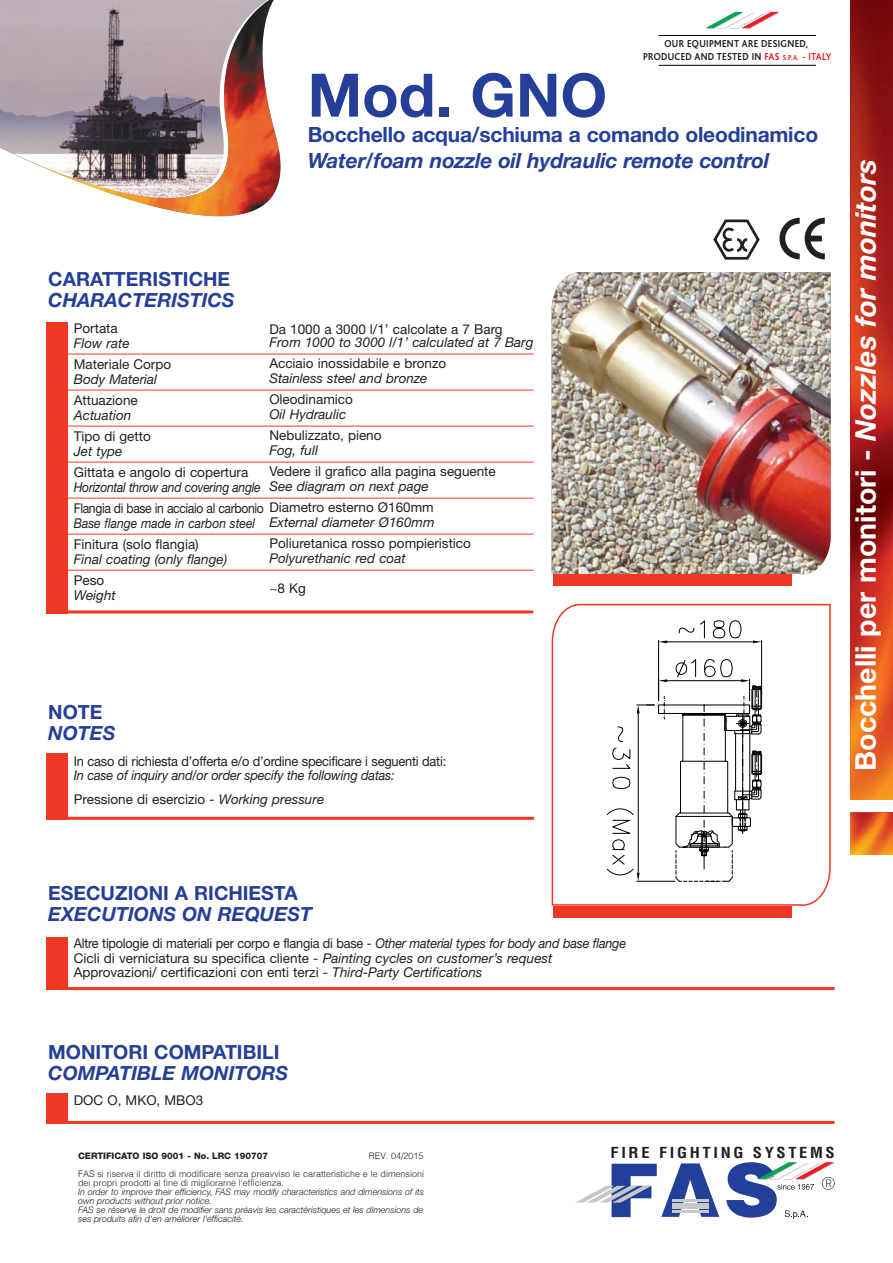
<style>
.page{position:relative;width:893px;height:1263px;background:#fff}
.page>*{position:absolute;margin:0;border:0;box-sizing:border-box;transform-origin:0 0}
.t1{font:700 60px "Helvetica Neue";color:#253f99}
.t2{font:700 28.5px "Helvetica Neue";color:#fff}
.t3{font:700 21px "Helvetica Neue";letter-spacing:-.01em;color:#253f99}
.t4{font:italic 700 21px "Helvetica Neue";letter-spacing:-.01em;color:#253f99}
.t5{font:700 19.5px "Helvetica Neue";color:#253f99}
.t6{font:italic 700 19.5px "Helvetica Neue";color:#253f99}
.t7{font:700 condensed 14.85px "Helvetica";letter-spacing:.16em;color:#231f20;scale:1.11 1}
.t8{font:13.5px "Helvetica Neue";color:#231f20}
.t9{font:13.5px/14.7px "Helvetica Neue";color:#231f20;scale:.94 1}
.t10{font:italic 13.5px "Helvetica Neue";color:#231f20}
.t11{font:italic 13.5px/23.7px "Helvetica Neue";color:#231f20;scale:.95 1}
.t12{font:13.5px "Helvetica Neue";color:#231f20;scale:.95 1}
.t13{font:13.5px "Helvetica Neue";letter-spacing:-.03em;color:#231f20;scale:.9 1}
.t14{font:italic 13.5px "Helvetica Neue";letter-spacing:-.02em;color:#231f20;scale:.9 1}
.t15{font:italic 13.5px "Helvetica Neue";color:#231f20;scale:.9 1}
.t16{font:700 10.65px/12.9px "Bliss";letter-spacing:.035em;color:#231f20;text-align:center;scale:.9 1}
.t17{font:italic 300 9px/9px "Helvetica Neue";color:#231f20}
.t18{font:300 9px/9px "Helvetica";color:#231f20}
.t19{font:800 9px "Helvetica Neue";color:#231f20}
.s1{color:#ee1d23}
.s2{font-size:7.5px;color:#ee1d23}
.s3{font-style:normal}
.s4{font-style:italic}
</style>
<div class="page">
<svg style="left:576px;top:1163px;width:143px;height:54px"></svg>
<svg style="left:726px;top:1162px;width:109px;height:57px"></svg>
<img style="left:125px;top:0;width:156px;height:217px">
<img style="left:0;top:0;width:268px;height:198px">
<div style="left:47px;top:322px;width:21px;height:292px;background:#ef3823"></div>
<hr style="left:59px;top:354px;width:475px;height:1px;background:#ef3823">
<hr style="left:59px;top:390px;width:475px;height:1px;background:#ef3823">
<hr style="left:59px;top:426px;width:475px;height:1px;background:#ef3823">
<hr style="left:59px;top:462px;width:475px;height:1px;background:#ef3823">
<hr style="left:59px;top:498px;width:475px;height:1px;background:#ef3823">
<hr style="left:59px;top:534px;width:475px;height:1px;background:#ef3823">
<hr style="left:59px;top:570px;width:475px;height:1px;background:#ef3823">
<div style="left:47px;top:1093px;width:21px;height:31px;background:#ef3823"></div>
<div style="left:47px;top:938px;width:21px;height:52px;background:#ef3823"></div>
<hr style="left:60px;top:610px;width:473px;height:3px;background:#ef3823">
<hr style="left:59px;top:1121px;width:775px;height:3px;background:#ef3823">
<hr style="left:59px;top:987px;width:775px;height:3px;background:#ef3823">
<div style="left:553px;top:574px;width:239px;height:11px;background:#ef3823"></div>
<img style="left:552px;top:272px;width:279px;height:302px">
<svg style="left:850px;top:0;width:43px;height:784px;background:#b32d1a"></svg>
<svg style="left:850px;top:812px;width:43px;height:43px;background:#e56921"></svg>
<div style="left:47px;top:753px;width:21px;height:66px;background:#ef3823"></div>
<hr style="left:59px;top:817px;width:475px;height:3px;background:#ef3823">
<div style="left:553px;top:906px;width:239px;height:11px;background:#ef3823"></div>
<svg style="left:552px;top:604px;width:279px;height:302px"></svg>
<hr style="left:658px;top:65px;width:158px;height:1px;background:#000">
<hr style="left:658px;top:35px;width:158px;height:1px;background:#000">
<svg style="left:706px;top:12px;width:73px;height:17px"></svg>
<svg style="left:713px;top:219px;width:47px;height:41px"></svg>
<svg style="left:779px;top:218px;width:46px;height:41px"></svg>
<p class="t16" style="left:643px;top:37px;width:211px">OUR EQUIPMENT ARE DESIGNED,<br>PRODUCED AND TESTED IN <span class="s1">FAS</span> <span class="s2">S.P.A.</span> <span class="s1">- ITALY</span></p>
<h3 class="t5" style="left:48px;top:267px;width:183px">CARATTERISTICHE</h3>
<h3 class="t6" style="left:48px;top:288px;width:188px">CHARACTERISTICS</h3>
<h1 class="t1" style="left:308px;top:58px;width:301px">Mod. GNO</h1>
<h3 class="t3" style="left:308px;top:122px;width:512px">Bocchello acqua/schiuma a comando oleodinamico</h3>
<h3 class="t4" style="left:308px;top:147px;width:463px">Water/foam nozzle oil hydraulic remote control</h3>
<p class="t8" style="left:74px;top:320px;width:45px">Portata</p>
<p class="t10" style="left:74px;top:335px;width:57px">Flow rate</p>
<p class="t8" style="left:74px;top:356px;width:99px">Materiale Corpo</p>
<p class="t10" style="left:74px;top:371px;width:85px">Body Material</p>
<p class="t8" style="left:74px;top:392px;width:65px">Attuazione</p>
<p class="t10" style="left:74px;top:407px;width:59px">Actuation</p>
<p class="t8" style="left:74px;top:428px;width:79px">Tipo di getto</p>
<p class="t10" style="left:74px;top:443px;width:50px">Jet type</p>
<p class="t8" style="left:74px;top:464px;width:176px">Gittata e angolo di copertura</p>
<p class="t14" style="left:74px;top:479px;width:209px">Horizontal throw and covering angle</p>
<p class="t13" style="left:74px;top:500px;width:401px">Flangia di base in acciaio al carbonio Diametro esterno Ø160mm</p>
<p class="t15" style="left:74px;top:515px;width:203px">Base flange made in carbon steel</p>
<p class="t8" style="left:74px;top:536px;width:126px">Finitura (solo flangia)</p>
<p class="t10" style="left:74px;top:551px;width:155px">Final coating (only flange)</p>
<p class="t8" style="left:74px;top:572px;width:32px">Peso</p>
<p class="t10" style="left:74px;top:587px;width:44px">Weight</p>
<p class="t8" style="left:269px;top:321px;width:235px">Da 1000 a 3000 l/1’ calcolate a 7 Barg</p>
<p class="t10" style="left:269px;top:334px;width:266px">From 1000 to 3000 l/1’ calculated at 7 Barg</p>
<p class="t8" style="left:269px;top:355px;width:178px">Acciaio inossidabile e bronzo</p>
<p class="t10" style="left:269px;top:370px;width:159px">Stainless steel and bronze</p>
<p class="t8" style="left:269px;top:391px;width:85px">Oleodinamico</p>
<p class="t10" style="left:269px;top:406px;width:78px">Oil Hydraulic</p>
<p class="t8" style="left:269px;top:427px;width:114px">Nebulizzato, pieno</p>
<p class="t10" style="left:269px;top:442px;width:50px">Fog, full</p>
<p class="t8" style="left:269px;top:463px;width:228px">Vedere il grafico alla pagina seguente</p>
<p class="t10" style="left:269px;top:478px;width:161px">See diagram on next page</p>
<p class="t10" style="left:269px;top:514px;width:167px">External diameter Ø160mm</p>
<p class="t8" style="left:269px;top:535px;width:203px">Poliuretanica rosso pompieristico</p>
<p class="t10" style="left:269px;top:550px;width:138px">Polyurethanic red coat</p>
<p class="t8" style="left:269px;top:580px;width:38px">~8 Kg</p>
<h3 class="t5" style="left:48px;top:700px;width:56px">NOTE</h3>
<h3 class="t6" style="left:48px;top:721px;width:69px">NOTES</h3>
<p class="t12" style="left:74px;top:753px;width:394px">In caso di richiesta d’offerta e/o d’ordine specificare i seguenti dati:</p>
<p class="t11" style="left:74px;top:763px;width:339px">In case of inquiry and/or order specify the following datas:<br><span class="s3">Pressione di esercizio</span> - Working pressure</p>
<h2 class="t2" style="left:848px;top:771px;width:613px;rotate:-90deg">Bocchelli per monitori - <span class="s4">Nozzles for monitors</span></h2>
<h3 class="t5" style="left:48px;top:881px;width:251px">ESECUZIONI A RICHIESTA</h3>
<h3 class="t6" style="left:48px;top:902px;width:265px">EXECUTIONS ON REQUEST</h3>
<p class="t9" style="left:74px;top:935px;width:589px">Altre tipologie di materiali per corpo e flangia di base - <span class="s4">Other material types for body and base flange<br></span>Cicli di verniciatura su specifica cliente - <span class="s4">Painting cycles on customer’s request<br></span>Approvazioni/ certificazioni con enti terzi - <span class="s4">Third-Party Certifications</span></p>
<h3 class="t5" style="left:48px;top:1039px;width:233px">MONITORI COMPATIBILI</h3>
<h3 class="t6" style="left:48px;top:1060px;width:241px">COMPATIBLE MONITORS</h3>
<p class="t8" style="left:74px;top:1092px;width:131px">DOC O, MKO, MBO3</p>
<p class="t19" style="left:78px;top:1151px;width:192px">CERTIFICATO ISO 9001 - No. LRC 190707</p>
<p class="t18" style="left:369px;top:1151px;width:56px">REV. 04/2015</p>
<p class="t18" style="left:78px;top:1168px;width:348px">FAS si riserva il diritto di modificare senza preavviso le caratteristiche e le dimensioni dei propri prodotti al fine di migliorarne l'efficienza.</p>
<p class="t17" style="left:78px;top:1187px;width:348px">In order to improve their efficiency, FAS may modify characteristics and dimensions of its own products without prior notice.<br>FAS se réserve le droit de modifier sans préavis les caractéristiques et les dimensions de ses produits afin d'en améliorer l'efficacité.</p>
<p class="t7" style="left:610px;top:1144px;width:204px">FIRE FIGHTING SYSTEMS</p>
</div>
